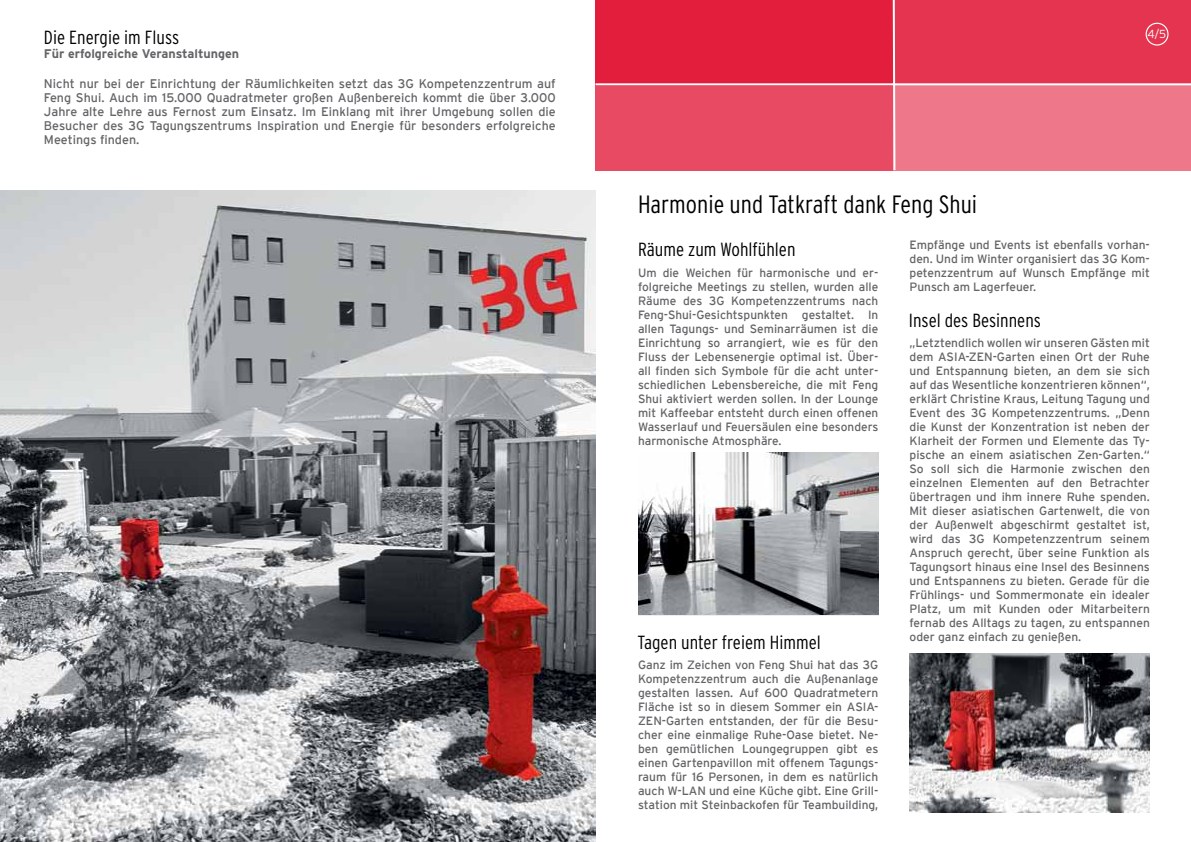
<style>
.page{position:relative;width:1191px;height:842px;background:#fff}
.page>*{position:absolute;margin:0;border:0;box-sizing:border-box;transform-origin:0 0}
.t1{font:300 condensed 25px "Interstate";color:#000}
.t2{font:300 condensed 19px "Interstate";color:#000}
.t3{font:12.5px/14.1px "Interstate";color:#636466;text-align:justify}
.t4{font:700 12.5px "Interstate";color:#636466}
.t5{font:12px/14px "Interstate";color:#636466;text-align:justify}
.t6{font:300 11.6px "Interstate";color:#fff}
</style>
<div class="page">
<img style="left:0;top:190px;width:596px;height:652px">
<div style="left:595px;top:0;width:298px;height:85px;background:#e31d3c"></div>
<div style="left:893px;top:0;width:298px;height:85px;background:#e5344f"></div>
<div style="left:595px;top:85px;width:298px;height:85px;background:#e84a63"></div>
<div style="left:893px;top:85px;width:298px;height:85px;background:#ee778a"></div>
<div style="left:1145px;top:23px;width:23px;height:23px;border:1px solid #fff;border-radius:50%"></div>
<img style="left:638px;top:452px;width:240px;height:162px">
<hr style="left:595px;top:83px;width:596px;height:2px;background:#fff">
<svg style="left:891px;top:0;width:5px;height:171px"></svg>
<img style="left:909px;top:653px;width:240px;height:159px">
<h2 class="t2" style="left:44px;top:26px;width:137px">Die Energie im Fluss</h2>
<p class="t4" style="left:44px;top:47px;width:197px">Für erfolgreiche Veranstaltungen</p>
<p class="t3" style="left:44px;top:76px;width:513px">Nicht nur bei der Einrichtung der Räumlichkeiten setzt das 3G Kompetenzzentrum auf Feng Shui. Auch im 15.000 Quadratmeter großen Außenbereich kommt die über 3.000<br>Jahre alte Lehre aus Fernost zum Einsatz. Im Einklang mit ihrer Umgebung sollen die Besucher des 3G Tagungszentrums Inspiration und Energie für besonders erfolgreiche Meetings finden.</p>
<h1 class="t1" style="left:638px;top:190px;width:341px">Harmonie und Tatkraft dank Feng Shui</h1>
<p class="t6" style="left:1147px;top:28px;width:20px">4/5</p>
<h2 class="t2" style="left:638px;top:238px;width:159px">Räume zum Wohlfühlen</h2>
<p class="t5" style="left:638px;top:265px;width:242px">Um die Weichen für harmonische und er&shy;folgreiche Meetings zu stellen, wurden alle Räume des 3G Kompetenzzentrums nach Feng-Shui-Gesichtspunkten gestaltet. In allen Tagungs- und Seminarräumen ist die Einrichtung so arrangiert, wie es für den Fluss der Lebensenergie optimal ist. Über&shy;all finden sich Symbole für die acht unter&shy;schiedlichen Lebensbereiche, die mit Feng Shui aktiviert werden sollen. In der Lounge mit Kaffeebar entsteht durch einen offenen Wasserlauf und Feuersäulen eine besonders harmonische Atmosphäre.</p>
<h2 class="t2" style="left:637px;top:631px;width:185px">Tagen unter freiem Himmel</h2>
<p class="t5" style="left:638px;top:657px;width:242px">Ganz im Zeichen von Feng Shui hat das 3G Kompetenzzentrum auch die Außenanlage gestalten lassen. Auf 600 Quadratmetern Fläche ist so in diesem Sommer ein ASIA-ZEN-Garten entstanden, der für die Besu&shy;cher eine einmalige Ruhe-Oase bietet. Ne&shy;ben gemütlichen Loungegruppen gibt es einen Gartenpavillon mit offenem Tagungs&shy;raum für 16 Personen, in dem es natürlich auch W-LAN und eine Küche gibt. Eine Grill&shy;station mit Steinbackofen für Teambuilding,</p>
<p class="t5" style="left:909px;top:237px;width:242px">Empfänge und Events ist ebenfalls vorhan&shy;den. Und im Winter organisiert das 3G Kom&shy;petenzzentrum auf Wunsch Empfänge mit Punsch am Lagerfeuer.</p>
<h2 class="t2" style="left:909px;top:310px;width:134px">Insel des Besinnens</h2>
<p class="t5" style="left:909px;top:335px;width:242px">„Letztendlich wollen wir unseren Gästen mit dem ASIA-ZEN-Garten einen Ort der Ruhe und Entspannung bieten, an dem sie sich auf das Wesentliche konzentrieren können“, erklärt Christine Kraus, Leitung Tagung und Event des 3G Kompetenzzentrums. „Denn die Kunst der Konzentration ist neben der Klarheit der Formen und Elemente das Ty&shy;pische an einem asiatischen Zen-Garten.“ So soll sich die Harmonie zwischen den einzelnen Elementen auf den Betrachter übertragen und ihm innere Ruhe spenden.<br>Mit dieser asiatischen Gartenwelt, die von der Außenwelt abgeschirmt gestaltet ist, wird das 3G Kompetenzzentrum seinem Anspruch gerecht, über seine Funktion als Tagungsort hinaus eine Insel des Besinnens und Entspannens zu bieten. Gerade für die Frühlings- und Sommermonate ein idealer Platz, um mit Kunden oder Mitarbeitern fernab des Alltags zu tagen, zu entspannen oder ganz einfach zu genießen.</p>
</div>
